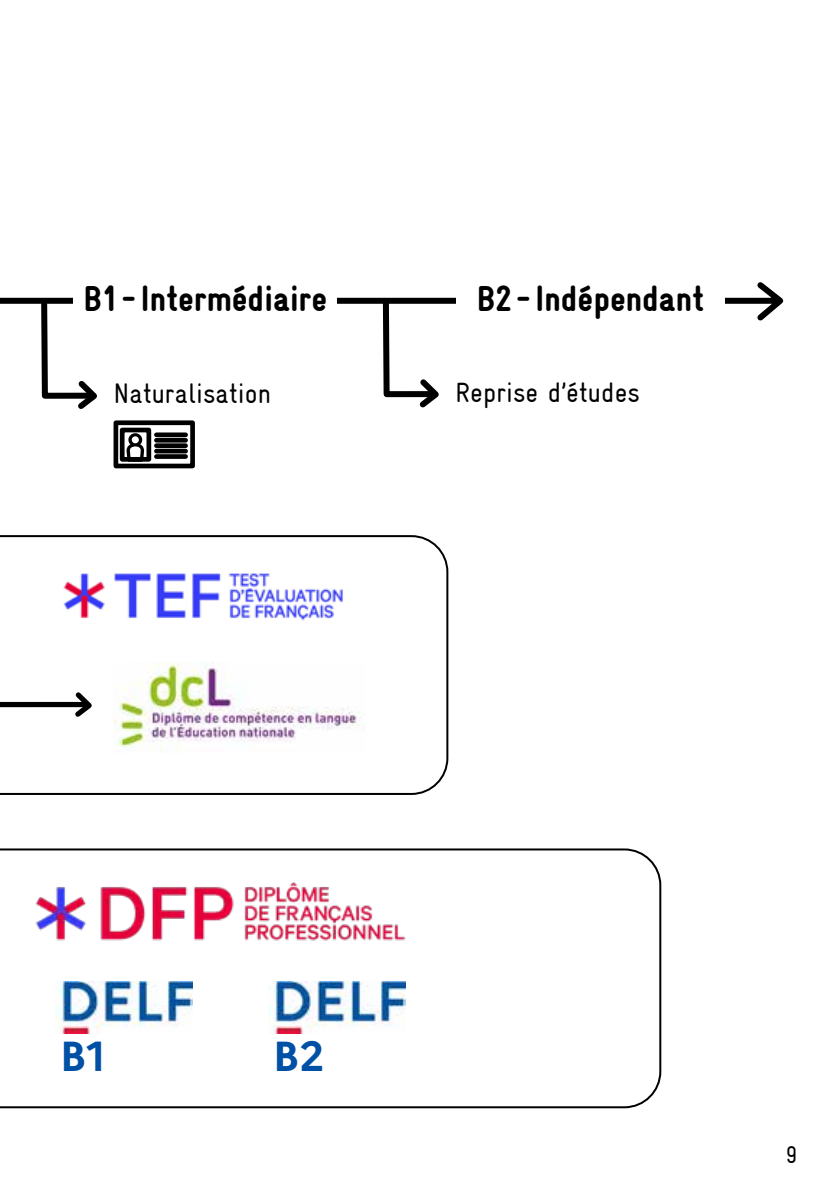
<style>
.page{position:relative;width:840px;height:1191px;background:#fff}
.page>*{position:absolute;margin:0;border:0;box-sizing:border-box;transform-origin:0 0}
.t1{font:700 41.8px "Marianne";color:#0050a5}
.t2{font:900 condensed 36.4px "Gravur";color:#000}
.t3{font:condensed 28px "Gravur";color:#000}
.t4{font:condensed 24px "Gravur";color:#000}
</style>
<div class="page">
<svg style="left:0;top:535px;width:448px;height:260px"></svg>
<div style="left:0;top:702px;width:83px;height:5px;background:#000"></div>
<svg style="left:0;top:282px;width:784px;height:127px"></svg>
<img style="left:57px;top:562px;width:297px;height:69px">
<img style="left:113px;top:663px;width:252px;height:89px">
<svg style="left:70px;top:687px;width:27px;height:34px"></svg>
<svg style="left:0;top:848px;width:661px;height:260px"></svg>
<img style="left:0;top:848px;width:456px;height:144px">
<img style="left:56px;top:981px;width:136px;height:52px">
<img style="left:268px;top:981px;width:137px;height:52px">
<div style="left:113px;top:420px;width:82px;height:48px;border:5px solid #000"></div>
<svg style="left:117px;top:425px;width:73px;height:39px"></svg>
<p class="t2" style="left:84px;top:278px;width:245px">B1 -Intermédiaire</p>
<p class="t2" style="left:476px;top:278px;width:229px">B2 -Indépendant</p>
<p class="t3" style="left:113px;top:378px;width:159px">Naturalisation</p>
<p class="t3" style="left:455px;top:376px;width:186px">Reprise d’études</p>
<p class="t1" style="left:60px;top:1023px;width:48px">B1</p>
<p class="t1" style="left:272px;top:1023px;width:53px">B2</p>
<p class="t4" style="left:785px;top:1140px;width:13px">9</p>
</div>
